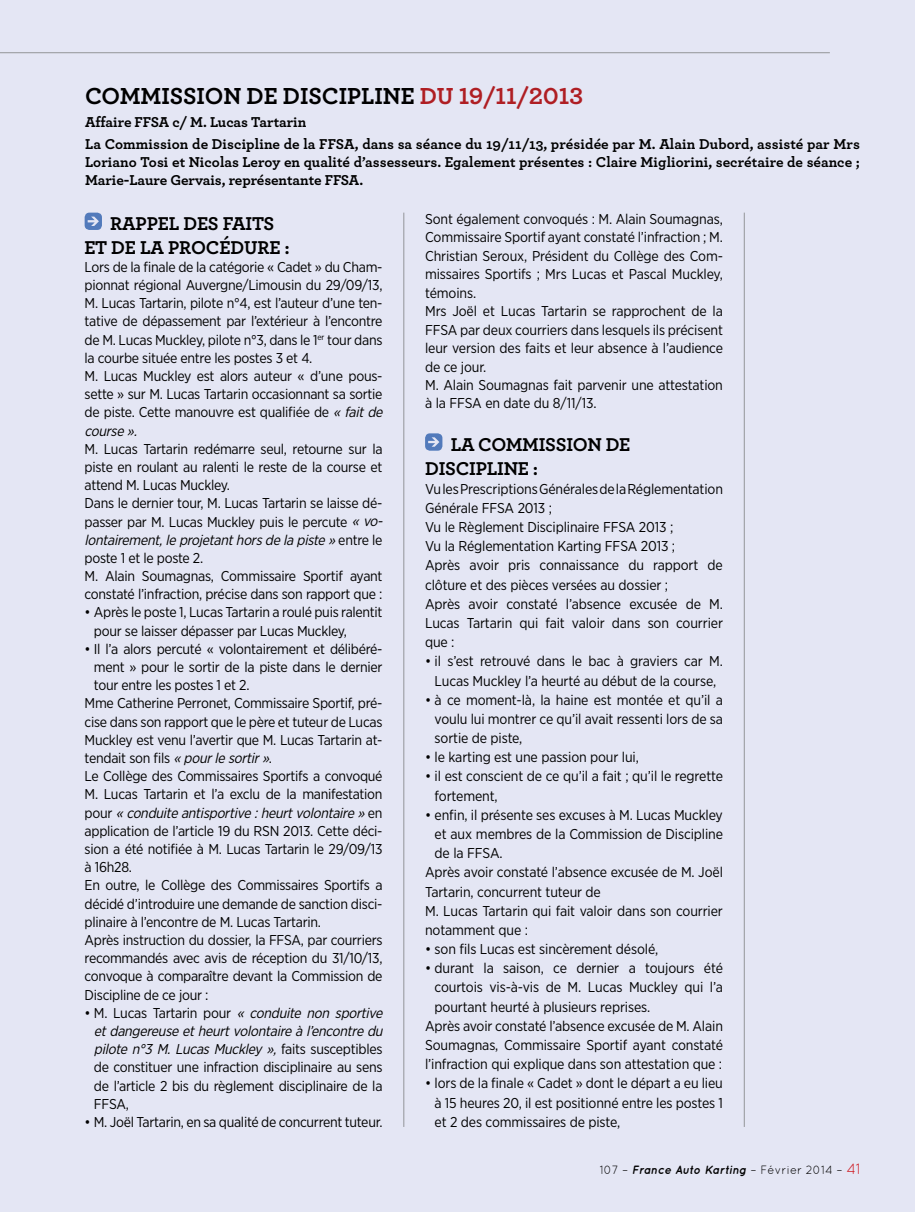
<style>
.page{position:relative;width:915px;height:1212px;background:#fff}
.page>*{position:absolute;margin:0;border:0;box-sizing:border-box;transform-origin:0 0}
.t1{font:700 24.3px "Archer Pro";color:#000}
.t2{font:700 24.3px "Archer Pro";letter-spacing:-.005em;color:#af1e23}
.t3{font:700 19.5px/23.5px "Archer Pro";letter-spacing:-.015em;color:#000;text-align:center}
.t4{font:700 15px/18px "Archer Pro";color:#000}
.t5{font:14.25px/18.1px "Gotham Narrow";letter-spacing:-.02em;color:#000}
.t6{font:italic 14.25px "Gotham Narrow";color:#000}
.t7{font:12px "Quicksand";letter-spacing:.015em;color:#000;scale:.96 1}
.s1{font-style:italic}
.s2{font-style:normal}
.s3{font-weight:700;font-style:italic}
.s4{font-size:15px;color:#ce171e}
</style>
<div class="page">
<div style="left:0;top:0;width:914px;height:1212px;background:#e4e6f4"></div>
<svg style="left:85px;top:213px;width:17px;height:17px"></svg>
<svg style="left:425px;top:433px;width:17px;height:18px"></svg>
<hr style="left:403px;top:213px;width:1px;height:914px;background:#939598">
<hr style="left:743px;top:213px;width:1px;height:914px;background:#939598">
<hr style="left:0;top:52px;width:829px;height:1px;background:#939598">
<h1 class="t1" style="left:85px;top:77px;width:17px">COMMISSION</h1>
<h1 class="t1" style="left:246px;top:77px;width:51px">DE DISCIPLINE</h1>
<h1 class="t2" style="left:419px;top:77px;width:165px">DU 19/11/2013</h1>
<p class="t4" style="left:85px;top:112px;width:59px">Affaire FFSA</p>
<p class="t4" style="left:85px;top:110px;width:244px;line-height:22.2px;text-indent:87px">c/ M. Lucas Tartarin<br>La Commission de Discipline de la FFSA</p>
<p class="t4" style="left:85px;top:134px;width:776px;text-align:justify;text-indent:270px">, dans sa séance du 19/11/13, présidée par M. Alain Dubord, assisté par Mrs Loriano Tosi et Nicolas Leroy en qualité d’assesseurs. Egalement présentes : Claire Migliorini, secrétaire de séance ; Marie-Laure Gervais, représentante FFSA</p>
<p class="t4" style="left:359px;top:170px;width:5px">.</p>
<h2 class="t3" style="left:85px;top:210px;width:207px">Rappel des faits<br>et de la procédure :</h2>
<p class="t5" style="left:85px;top:257px;width:303px">Lors de la finale de la catégorie « Cadet » du Cham&shy;pionnat régional Auvergne/Limousin du 29/09/13, M. Lucas Tartarin, pilote n°4, est l’auteur d’une ten&shy;tative de dépassement par l’extérieur à l’encontre de M. Lucas Muckley, pilote n°3, dans le 1<sup>er</sup> tour dans la courbe située entre les postes 3 et 4.<br>M. Lucas Muckley est alors auteur « d’une pous&shy;sette » sur M. Lucas Tartarin occasionnant sa sortie de piste. Cette manouvre est qualifiée de <span class="s1">«faitde course».</span></p>
<p class="t5" style="left:85px;top:439px;width:303px">M. Lucas Tartarin redémarre seul, retourne sur la piste en roulant au ralenti le reste de la course et attend M. Lucas Muckley.<br>Dans le dernier tour, M. Lucas Tartarin se laisse dé&shy;passer par M. Lucas Muckley puis le percute <span class="s1">«vo&shy;lontairement,leprojetanthorsdelapiste»</span>e n t r e l e poste 1 et le poste 2.<br>M. Alain Soumagnas, Commissaire Sportif ayant constaté l’infraction, précise dans son rapport que :</p>
<p class="t5" style="left:94px;top:603px;width:290px;text-indent:-9px">• Après le poste 1, Lucas Tartarin a roulé puis ralentit pour se laisser dépasser par Lucas Muckley,</p>
<p class="t5" style="left:85px;top:639px;width:299px">• Il l’a alors percuté « volontairement et délibéré-</p>
<p class="t5" style="left:94px;top:658px;width:290px">ment » pour le sortir de la piste dans le dernier</p>
<p class="t5" style="left:94px;top:676px;width:157px">tour entre les postes 1 et 2.</p>
<p class="t5" style="left:85px;top:694px;width:299px">Mme Catherine Perronet, Commissaire Sportif, pré-</p>
<p class="t5" style="left:85px;top:712px;width:299px">cise dans son rapport que le père et tuteur de Lucas</p>
<p class="t5" style="left:85px;top:730px;width:299px">Muckley est venu l’avertir que M. Lucas Tartarin at-</p>
<p class="t5" style="left:85px;top:749px;width:189px">tendait son fils <span class="s1">«pourlesortir»</span>.</p>
<p class="t5" style="left:85px;top:767px;width:299px">Le Collège des Commissaires Sportifs a convoqué</p>
<p class="t5" style="left:85px;top:785px;width:299px">M. Lucas Tartarin et l’a exclu de la manifestation</p>
<p class="t6" style="left:85px;top:804px;width:299px"><span class="s2">p o u r</span> «conduiteantisportive:heurtvolontaire»<span class="s2">e n</span></p>
<p class="t5" style="left:85px;top:821px;width:299px">application de l’article 19 du RSN 2013. Cette déci-</p>
<p class="t5" style="left:85px;top:840px;width:299px">sion a été notifiée à M. Lucas Tartarin le 29/09/13</p>
<p class="t5" style="left:85px;top:858px;width:49px">à 16h28.</p>
<p class="t5" style="left:85px;top:876px;width:299px">En outre, le Collège des Commissaires Sportifs a</p>
<p class="t5" style="left:85px;top:894px;width:299px">décidé d’introduire une demande de sanction disci-</p>
<p class="t5" style="left:85px;top:912px;width:238px">plinaire à l’encontre de M. Lucas Tartarin.</p>
<p class="t5" style="left:85px;top:931px;width:299px">Après instruction du dossier, la FFSA, par courriers</p>
<p class="t5" style="left:85px;top:949px;width:299px">recommandés avec avis de réception du 31/10/13,</p>
<p class="t5" style="left:85px;top:967px;width:299px">convoque à comparaître devant la Commission de</p>
<p class="t5" style="left:85px;top:985px;width:125px">Discipline de ce jour :</p>
<p class="t5" style="left:94px;top:1003px;width:294px;text-indent:-9px">• M . L u c a s Ta r t a r i n p o u r <span class="s1">« conduite non sportive etdangereuseetheurtvolontaireàl’encontredu pilote n°3 M. Lucas Muckley »,</span> fa i t s s u s c e p t i b l e s de constituer une infraction disciplinaire au sens de l’article 2 bis du règlement disciplinaire de la FFSA,</p>
<p class="t5" style="left:85px;top:1112px;width:299px">• M. Joël Tartarin, en sa qualité de concurrent tuteur.</p>
<p class="t5" style="left:425px;top:209px;width:299px">Sont également convoqués : M. Alain Soumagnas, Commissaire Sportif ayant constaté l’infraction ; M.<br>Christian Seroux, Président du Collège des Com&shy;missaires Sportifs ; Mrs Lucas et Pascal Muckley, témoins.<br>Mrs Joël et Lucas Tartarin se rapprochent de la FFSA par deux courriers dans lesquels ils précisent leur version des faits et leur absence à l’audience de ce jour.<br>M. Alain Soumagnas fait parvenir une attestation à la FFSA en date du 8/11/13.</p>
<h2 class="t3" style="left:425px;top:431px;width:207px;text-align:left;text-indent:26px">La Commission de<br>Discipline :</h2>
<p class="t5" style="left:425px;top:479px;width:299px;line-height:19.2px">Vu les Prescriptions Générales de la Réglementation Générale FFSA 2013 ;<br>Vu le Règlement Disciplinaire FFSA 2013 ;<br>Vu la Réglementation Karting FFSA 2013 ;<br>Après avoir pris connaissance du rapport de clôture et des pièces versées au dossier ;<br>Après avoir constaté l’absence excusée de M.<br>Lucas Tartarin qui fait valoir dans son courrier que :</p>
<p class="t5" style="left:425px;top:651px;width:299px;line-height:19.2px;text-align:center">• il s’est retrouvé dans le bac à graviers car M.<br>Lucas Muckley l’a heurté au début de la course,</p>
<p class="t5" style="left:434px;top:690px;width:290px;line-height:19.2px;text-align:justify;text-indent:-10px">• à ce moment-là, la haine est montée et qu’il a voulu lui montrer ce qu’il avait ressenti lors de sa sortie de piste,</p>
<p class="t5" style="left:425px;top:748px;width:215px">• le karting est une passion pour lui,</p>
<p class="t5" style="left:434px;top:766px;width:290px;line-height:19.2px;text-indent:-10px">• il est conscient de ce qu’il a fait ; qu’il le regrette fortement,</p>
<p class="t5" style="left:425px;top:805px;width:299px">• enfin, il présente ses excuses à M. Lucas Muckley</p>
<p class="t5" style="left:434px;top:825px;width:290px">et aux membres de la Commission de Discipline</p>
<p class="t5" style="left:434px;top:844px;width:69px">de la FFSA.</p>
<p class="t5" style="left:425px;top:863px;width:299px">Après avoir constaté l’absence excusée de M. Joël</p>
<p class="t5" style="left:425px;top:882px;width:177px">Tartarin, concurrent tuteur de</p>
<p class="t5" style="left:425px;top:901px;width:299px">M. Lucas Tartarin qui fait valoir dans son courrier</p>
<p class="t5" style="left:425px;top:920px;width:104px">notamment que :</p>
<p class="t5" style="left:425px;top:940px;width:234px">• son fils Lucas est sincèrement désolé,</p>
<p class="t5" style="left:425px;top:959px;width:299px">• durant la saison, ce dernier a toujours été</p>
<p class="t5" style="left:434px;top:978px;width:290px">courtois vis-à-vis de M. Lucas Muckley qui l’a</p>
<p class="t5" style="left:434px;top:997px;width:217px">pourtant heurté à plusieurs reprises.</p>
<p class="t5" style="left:425px;top:1016px;width:299px">Après avoir constaté l’absence excusée de M. Alain</p>
<p class="t5" style="left:425px;top:1036px;width:299px">Soumagnas, Commissaire Sportif ayant constaté</p>
<p class="t5" style="left:425px;top:1055px;width:298px">l’infraction qui explique dans son attestation que :</p>
<p class="t5" style="left:434px;top:1073px;width:290px;line-height:19.2px;text-align:justify;text-indent:-10px">• lors de la finale « Cadet » dont le départ a eu lieu à 15 heures 20, il est positionné entre les postes 1 et 2 des commissaires de piste,</p>
<p class="t7" style="left:599px;top:1162px;width:273px">107 – <span class="s3">France Auto Karting</span> – Février 2014 – <span class="s4">41</span></p>
</div>
